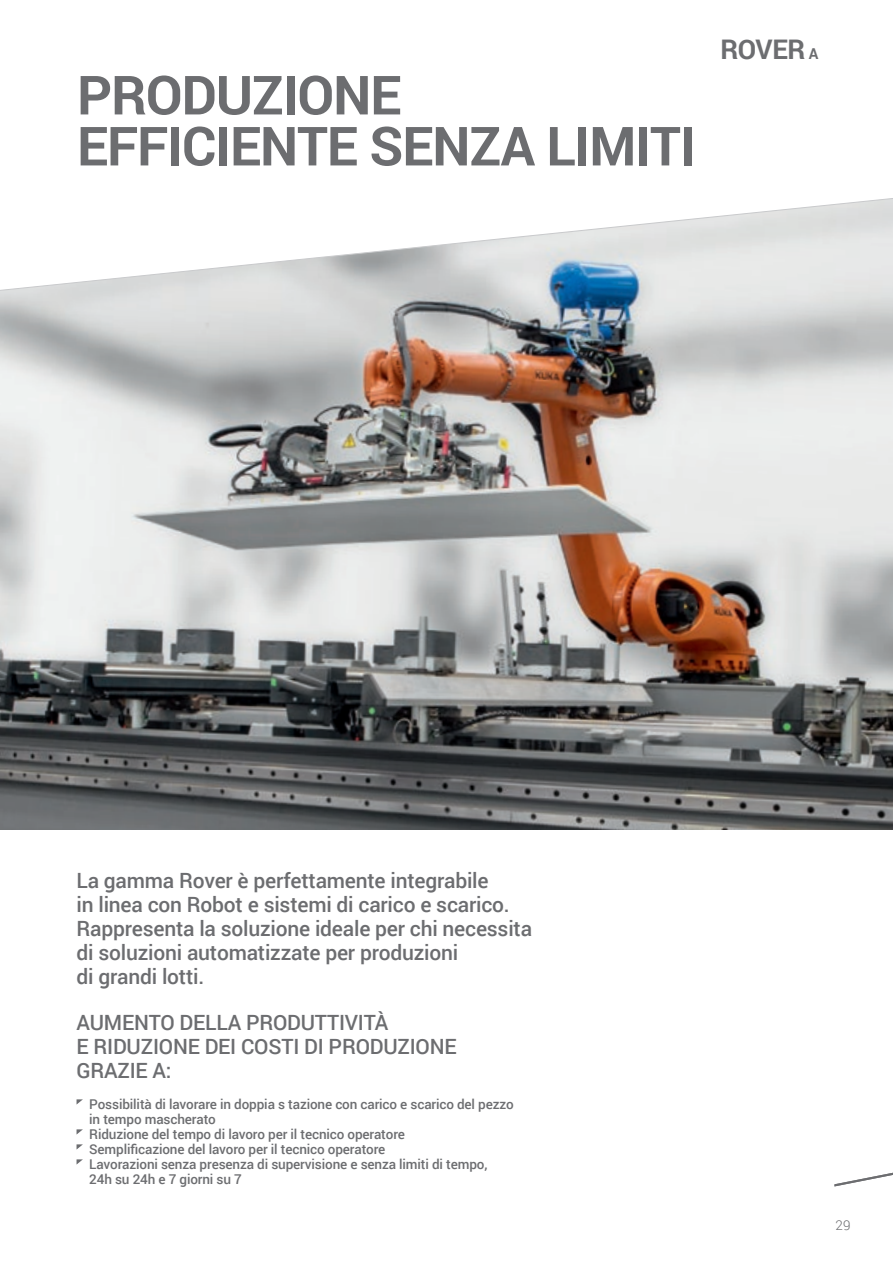
<style>
.page{position:relative;width:893px;height:1263px;background:#fff}
.page>*{position:absolute;margin:0;border:0;box-sizing:border-box;transform-origin:0 0}
.t1{font:700 54px "Roboto";letter-spacing:-.02em;color:#6c6d70}
.t2{font:700 27px "Roboto";letter-spacing:-.015em;color:#6c6d70}
.t3{font:500 21px/24px "Roboto";letter-spacing:-.01em;color:#6c6d70}
.t4{font:500 13.5px/15px "Roboto";letter-spacing:-.01em;color:#6c6d70}
.t5{font:300 13.5px "Roboto";color:#6c6d70}
.s1{font-size:15px}
</style>
<div class="page">
<img style="left:0;top:384px;width:893px;height:445px">
<svg style="left:834px;top:1172px;width:59px;height:14px"></svg>
<svg style="left:0;top:198px;width:893px;height:186px"></svg>
<svg style="left:77px;top:1099px;width:6px;height:5px"></svg>
<svg style="left:77px;top:1129px;width:6px;height:5px"></svg>
<svg style="left:77px;top:1144px;width:6px;height:5px"></svg>
<svg style="left:77px;top:1159px;width:6px;height:5px"></svg>
<p class="t1" style="left:77px;top:57px;width:326px">PRODUZIONE</p>
<p class="t1" style="left:77px;top:108px;width:620px">EFFICIENTE SENZA LIMITI</p>
<p class="t2" style="left:721px;top:30px;width:99px">ROVER <span class="s1">A</span></p>
<p class="t3" style="left:77px;top:867px;width:435px">La gamma Rover è perfettamente integrabile in linea con Robot e sistemi di carico e scarico.</p>
<p class="t3" style="left:77px;top:915px;width:457px">Rappresenta la soluzione ideale per chi necessita di soluzioni automatizzate per produzioni<br>di grandi lotti.</p>
<p class="t3" style="left:77px;top:1010px;width:382px">AUMENTO DELLA PRODUTTIVITÀ<br>E RIDUZIONE DEI COSTI DI PRODUZIONE<br>GRAZIE A:</p>
<p class="t4" style="left:89px;top:1096px;width:426px">Possibilità di lavorare in doppia s tazione con carico e scarico del pezzo in tempo mascherato</p>
<p class="t4" style="left:89px;top:1126px;width:317px">Riduzione del tempo di lavoro per il tecnico operatore</p>
<p class="t4" style="left:89px;top:1141px;width:298px">Semplificazione del lavoro per il tecnico operatore</p>
<p class="t4" style="left:89px;top:1156px;width:400px">Lavorazioni senza presenza di supervisione e senza limiti di tempo,<br>24h su 24h e 7 giorni su 7</p>
<p class="t5" style="left:836px;top:1215px;width:16px">29</p>
</div>
